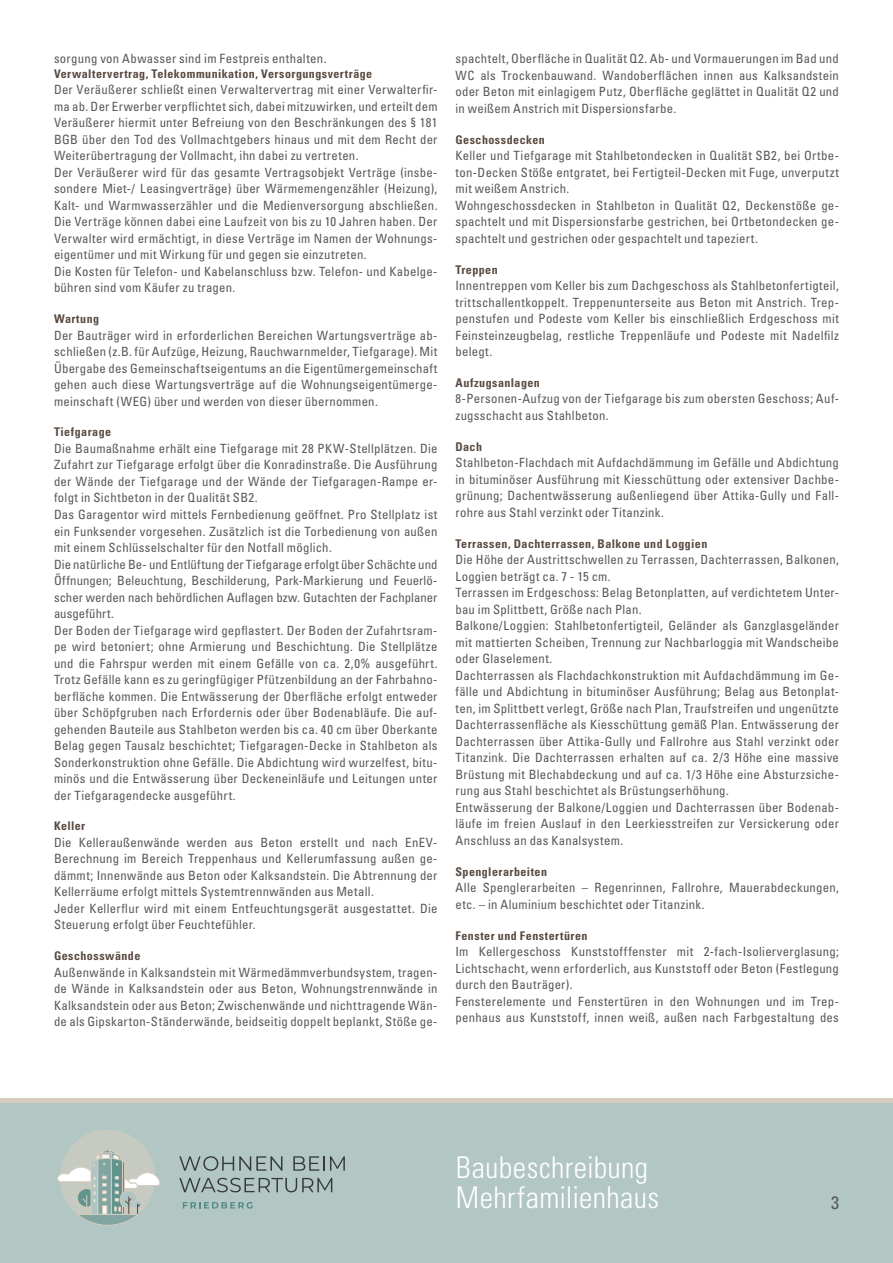
<style>
.page{position:relative;width:893px;height:1263px;background:#fff}
.page>*{position:absolute;margin:0;border:0;box-sizing:border-box;transform-origin:0 0}
.t1{font:300 condensed 30px/30px "Univers LT Std";letter-spacing:.01em;color:#fff}
.t2{font:condensed 18px "Univers LT Std";color:#57585a}
.Fliestext{font:condensed 12.75px/16.5px "Univers LT Std";letter-spacing:.02em;color:#57585a;text-align:justify}
.Überschrift_bold{font:700 condensed 12px "Univers LT Std";letter-spacing:.035em;color:#594a41}
</style>
<div class="page">
<div style="left:0;top:1100px;width:893px;height:163px;background:#b2c6c4"></div>
<svg style="left:57px;top:1130px;width:103px;height:96px"></svg>
<svg style="left:179px;top:1156px;width:103px;height:15px"></svg>
<svg style="left:293px;top:1156px;width:52px;height:15px"></svg>
<svg style="left:179px;top:1178px;width:153px;height:14px"></svg>
<svg style="left:183px;top:1202px;width:70px;height:6px"></svg>
<hr style="left:0;top:1098px;width:893px;height:4px;background:#d5ccbf">
<p class="Fliestext" style="left:54px;top:50px;width:274px">sorgung von Abwasser sind im Festpreis enthalten.</p>
<p class="Überschrift_bold" style="left:54px;top:66px;width:320px">Verwaltervertrag, Telekommunikation, Versorgungsverträge</p>
<p class="Fliestext" style="left:54px;top:81px;width:385px">Der Veräußerer schließt einen Verwaltervertrag mit einer Verwalterfir&shy;ma ab. Der Erwerber verpflichtet sich, dabei mitzuwirken, und erteilt dem Veräußerer hiermit unter Befreiung von den Beschränkungen des § 181<br>BGB über den Tod des Vollmachtgebers hinaus und mit dem Recht der Weiterübertragung der Vollmacht, ihn dabei zu vertreten.</p>
<p class="Fliestext" style="left:54px;top:164px;width:385px">Der Veräußerer wird für das gesamte Vertragsobjekt Verträge (insbe&shy;sondere Miet-/ Leasingverträge) über Wärmemengenzähler (Heizung), Kalt- und Warmwasserzähler und die Medienversorgung abschließen.<br>Die Verträge können dabei eine Laufzeit von bis zu 10 Jahren haben. Der Verwalter wird ermächtigt, in diese Verträge im Namen der Wohnungs&shy;eigentümer und mit Wirkung für und gegen sie einzutreten.</p>
<p class="Fliestext" style="left:54px;top:263px;width:385px">Die Kosten für Telefon- und Kabelanschluss bzw. Telefon- und Kabelge&shy;bühren sind vom Käufer zu tragen.</p>
<p class="Überschrift_bold" style="left:54px;top:311px;width:47px">Wartung</p>
<p class="Fliestext" style="left:54px;top:327px;width:385px">Der Bauträger wird in erforderlichen Bereichen Wartungsverträge ab&shy;schließen (z.B. für Aufzüge, Heizung, Rauchwarnmelder, Tiefgarage). Mit Übergabe des Gemeinschaftseigentums an die Eigentümergemeinschaft gehen auch diese Wartungsverträge auf die Wohnungseigentümerge&shy;meinschaft (WEG) über und werden von dieser übernommen.</p>
<p class="Überschrift_bold" style="left:54px;top:425px;width:59px">Tiefgarage</p>
<p class="Fliestext" style="left:54px;top:440px;width:385px">Die Baumaßnahme erhält eine Tiefgarage mit 28 PKW-Stellplätzen. Die Zufahrt zur Tiefgarage erfolgt über die Konradinstraße. Die Ausführung der Wände der Tiefgarage und der Wände der Tiefgaragen-Rampe er&shy;folgt in Sichtbeton in der Qualität SB2.</p>
<p class="Fliestext" style="left:54px;top:506px;width:385px">Das Garagentor wird mittels Fernbedienung geöffnet. Pro Stellplatz ist ein Funksender vorgesehen. Zusätzlich ist die Torbedienung von außen mit einem Schlüsselschalter für den Notfall möglich.</p>
<p class="Fliestext" style="left:54px;top:555px;width:385px">Die natürliche Be- und Entlüftung der Tiefgarage erfolgt über Schächte und Öffnungen; Beleuchtung, Beschilderung, Park-Markierung und Feuerlö&shy;scher werden nach behördlichen Auflagen bzw. Gutachten der Fachplaner ausgeführt.</p>
<p class="Fliestext" style="left:54px;top:621px;width:385px">Der Boden der Tiefgarage wird gepflastert. Der Boden der Zufahrtsram&shy;pe wird betoniert; ohne Armierung und Beschichtung. Die Stellplätze und die Fahrspur werden mit einem Gefälle von ca. 2,0% ausgeführt.<br>Trotz Gefälle kann es zu geringfügiger Pfützenbildung an der Fahrbahno&shy;berfläche kommen. Die Entwässerung der Oberfläche erfolgt entweder über Schöpfgruben nach Erfordernis oder über Bodenabläufe. Die auf&shy;gehenden Bauteile aus Stahlbeton werden bis ca. 40 cm über Oberkante Belag gegen Tausalz beschichtet; Tiefgaragen-Decke in Stahlbeton als Sonderkonstruktion ohne Gefälle. Die Abdichtung wird wurzelfest, bitu&shy;minös und die Entwässerung über Deckeneinläufe und Leitungen unter der Tiefgaragendecke ausgeführt.</p>
<p class="Überschrift_bold" style="left:54px;top:819px;width:33px">Keller</p>
<p class="Fliestext" style="left:54px;top:834px;width:385px">Die Kelleraußenwände werden aus Beton erstellt und nach EnEV-Berechnung im Bereich Treppenhaus und Kellerumfassung außen ge&shy;dämmt; Innenwände aus Beton oder Kalksandstein. Die Abtrennung der Kellerräume erfolgt mittels Systemtrennwänden aus Metall.</p>
<p class="Fliestext" style="left:54px;top:900px;width:385px">Jeder Kellerflur wird mit einem Entfeuchtungsgerät ausgestattet. Die<br>Steuerung erfolgt über Feuchtefühler.</p>
<p class="Überschrift_bold" style="left:54px;top:949px;width:88px">Geschosswände</p>
<p class="Fliestext" style="left:54px;top:964px;width:385px">Außenwände in Kalksandstein mit Wärmedämmverbundsystem, tragen&shy;de Wände in Kalksandstein oder aus Beton, Wohnungstrennwände in Kalksandstein oder aus Beton; Zwischenwände und nichttragende Wän&shy;de als Gipskarton-Ständerwände, beidseitig doppelt beplankt, Stöße ge-</p>
<p class="Fliestext" style="left:455px;top:50px;width:385px">spachtelt, Oberfläche in Qualität Q2. Ab- und Vormauerungen im Bad und WC als Trockenbauwand. Wandoberflächen innen aus Kalksandstein oder Beton mit einlagigem Putz, Oberfläche geglättet in Qualität Q2 und in weißem Anstrich mit Dispersionsfarbe.</p>
<p class="Überschrift_bold" style="left:455px;top:132px;width:91px">Geschossdecken</p>
<p class="Fliestext" style="left:455px;top:147px;width:385px">Keller und Tiefgarage mit Stahlbetondecken in Qualität SB2, bei Ortbe&shy;ton-Decken Stöße entgratet, bei Fertigteil-Decken mit Fuge, unverputzt mit weißem Anstrich.</p>
<p class="Fliestext" style="left:455px;top:197px;width:385px">Wohngeschossdecken in Stahlbeton in Qualität Q2, Deckenstöße ge&shy;spachtelt und mit Dispersionsfarbe gestrichen, bei Ortbetondecken ge&shy;spachtelt und gestrichen oder gespachtelt und tapeziert.</p>
<p class="Überschrift_bold" style="left:455px;top:262px;width:44px">Treppen</p>
<p class="Fliestext" style="left:455px;top:277px;width:385px">Innentreppen vom Keller bis zum Dachgeschoss als Stahlbetonfertigteil, trittschallentkoppelt. Treppenunterseite aus Beton mit Anstrich. Trep&shy;penstufen und Podeste vom Keller bis einschließlich Erdgeschoss mit Feinsteinzeugbelag, restliche Treppenläufe und Podeste mit Nadelfilz belegt.</p>
<p class="Überschrift_bold" style="left:455px;top:375px;width:86px">Aufzugsanlagen</p>
<p class="Fliestext" style="left:455px;top:390px;width:385px">8-Personen-Aufzug von der Tiefgarage bis zum obersten Geschoss; Auf&shy;zugsschacht aus Stahlbeton.</p>
<p class="Überschrift_bold" style="left:455px;top:439px;width:28px">Dach</p>
<p class="Fliestext" style="left:455px;top:454px;width:385px">Stahlbeton-Flachdach mit Aufdachdämmung im Gefälle und Abdichtung in bituminöser Ausführung mit Kiesschüttung oder extensiver Dachbe&shy;grünung; Dachentwässerung außenliegend über Attika-Gully und Fall&shy;rohre aus Stahl verzinkt oder Titanzink.</p>
<p class="Überschrift_bold" style="left:455px;top:536px;width:253px">Terrassen, Dachterrassen, Balkone und Loggien</p>
<p class="Fliestext" style="left:455px;top:551px;width:385px">Die Höhe der Austrittschwellen zu Terrassen, Dachterrassen, Balkonen,<br>Loggien beträgt ca. 7 - 15 cm.</p>
<p class="Fliestext" style="left:455px;top:584px;width:385px">Terrassen im Erdgeschoss: Belag Betonplatten, auf verdichtetem Unter&shy;bau im Splittbett, Größe nach Plan.</p>
<p class="Fliestext" style="left:455px;top:617px;width:385px">Balkone/Loggien: Stahlbetonfertigteil, Geländer als Ganzglasgeländer mit mattierten Scheiben, Trennung zur Nachbarloggia mit Wandscheibe oder Glaselement.</p>
<p class="Fliestext" style="left:455px;top:667px;width:385px">Dachterrassen als Flachdachkonstruktion mit Aufdachdämmung im Ge&shy;fälle und Abdichtung in bituminöser Ausführung; Belag aus Betonplat&shy;ten, im Splittbett verlegt, Größe nach Plan, Traufstreifen und ungenützte Dachterrassenfläche als Kiesschüttung gemäß Plan. Entwässerung der Dachterrassen über Attika-Gully und Fallrohre aus Stahl verzinkt oder Titanzink. Die Dachterrassen erhalten auf ca. 2/3 Höhe eine massive Brüstung mit Blechabdeckung und auf ca. 1/3 Höhe eine Absturzsiche&shy;rung aus Stahl beschichtet als Brüstungserhöhung.</p>
<p class="Fliestext" style="left:455px;top:799px;width:385px">Entwässerung der Balkone/Loggien und Dachterrassen über Bodenab&shy;läufe im freien Auslauf in den Leerkiesstreifen zur Versickerung oder Anschluss an das Kanalsystem.</p>
<p class="Überschrift_bold" style="left:455px;top:864px;width:93px">Spenglerarbeiten</p>
<p class="Fliestext" style="left:455px;top:879px;width:385px">Alle Spenglerarbeiten – Regenrinnen, Fallrohre, Mauerabdeckungen, etc. – in Aluminium beschichtet oder Titanzink.</p>
<p class="Überschrift_bold" style="left:455px;top:928px;width:133px">Fenster und Fenstertüren</p>
<p class="Fliestext" style="left:455px;top:943px;width:385px">Im Kellergeschoss Kunststofffenster mit 2-fach-Isolierverglasung; Lichtschacht, wenn erforderlich, aus Kunststoff oder Beton (Festlegung durch den Bauträger).</p>
<p class="Fliestext" style="left:455px;top:993px;width:385px">Fensterelemente und Fenstertüren in den Wohnungen und im Trep&shy;penhaus aus Kunststoff, innen weiß, außen nach Farbgestaltung des</p>
<h1 class="t1" style="left:456px;top:1152px;width:205px">Baubeschreibung<br>Mehrfamilienhaus</h1>
<h2 class="t2" style="left:831px;top:1191px;width:9px">3</h2>
</div>
